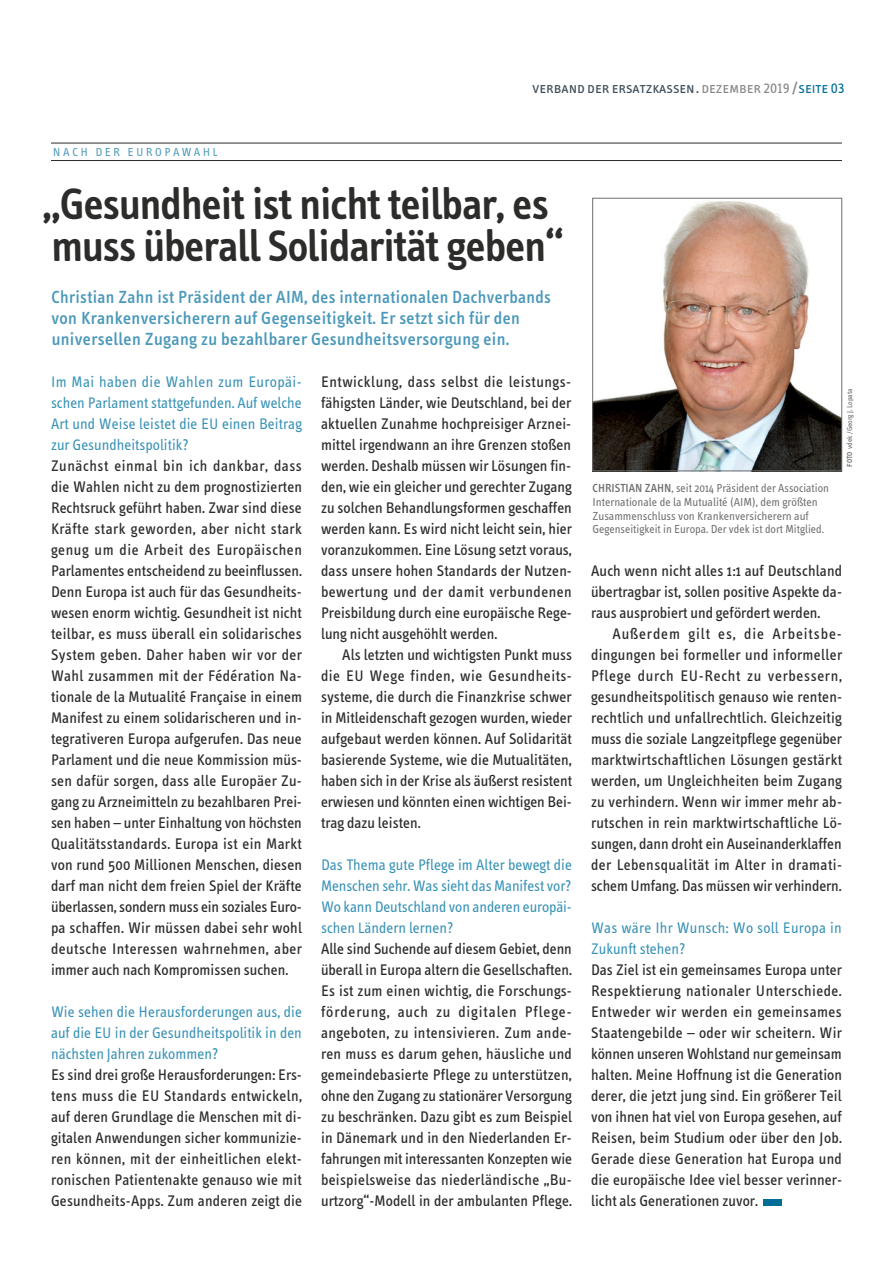
<style>
.page{position:relative;width:893px;height:1263px;background:#fff}
.page>*{position:absolute;margin:0;border:0;box-sizing:border-box;transform-origin:0 0}
._1_Artikel_X_Head_Artikel_UA{font:600 45px/42px "Info Text";letter-spacing:-.015em;color:#2c2c2b}
._1_Artikel_X_--_Intro_UA{font:500 18px/21px "Info Text";letter-spacing:.02em;color:#4a98ba}
._1_Artikel_Interview_Antwort_UA{font:15.75px/21px "Info Text";color:#2c2c2b;text-align:justify}
._1_Artikel_Copy_Artikel_Einzug_UA{font:15.75px/21px "Info Text";letter-spacing:-.005em;color:#2c2c2b;text-align:justify}
._1_Artikel_Interview_Frage_UA{font:15.75px/21px "Info Text";color:#3691b5;text-align:justify}
.t1{font:15.75px "Info Text Normal Caps";color:#3c4b58}
.t2{font:12px/13.8px "Info Text";color:#6f6f6e}
._1_Artikel_X_Head_Artikel_UA-2{font:12px "Info OT Text";color:#4a98ba}
.t3{font:7.5px "Info Text";color:#6f6f6e}
.s1{color:#878786}
.s2{font-family:"Info Text Semi Bold Caps";color:#878786}
.s3{color:#006d97}
.s4{font-weight:500}
.s5{font-weight:600}
</style>
<div class="page">
<hr style="left:51px;top:143px;width:791px;height:1px;background:#2c2c2b">
<hr style="left:51px;top:160px;width:791px;height:1px;background:#2c2c2b">
<div style="left:764px;top:1199px;width:18px;height:7px;background:#006d97"></div>
<img style="left:594px;top:201px;width:246px;height:268px">
<div style="left:592px;top:198px;width:250px;height:273px;border:1px solid #6f6f6e"></div>
<h2 class="_1_Artikel_X_Head_Artikel_UA-2" style="left:53px;top:145px;width:166px">NACH DER EUROPAWAHL</h2>
<p class="t1" style="left:532px;top:79px;width:314px">verband der ersatzkassen. <span class="s1">dezember 2019</span> <span class="s2">/</span><span class="s3">seite 03</span></p>
<h2 class="_1_Artikel_X_Head_Artikel_UA" style="left:43px;top:183px;width:523px">„Gesundheit ist nicht teilbar, es muss überall Solidarität geben“</h2>
<p class="_1_Artikel_X_--_Intro_UA" style="left:51px;top:287px;width:501px">Christian Zahn ist Präsident der AIM, des internationalen Dachverbands von Krankenversicherern auf Gegenseitigkeit. Er setzt sich für den universellen Zugang zu bezahlbarer Gesundheitsversorgung ein.</p>
<p class="_1_Artikel_Interview_Frage_UA" style="left:51px;top:371px;width:252px">Im Mai haben die Wahlen zum Europäi&shy;schen Parlament stattgefunden. Auf welche Art und Weise leistet die EU einen Beitrag zur Gesundheitspolitik?</p>
<p class="_1_Artikel_Interview_Antwort_UA" style="left:51px;top:455px;width:253px">Zunächst einmal bin ich dankbar, dass die Wahlen nicht zu dem prognostizierten Rechtsruck geführt haben. Zwar sind diese Kräfte stark geworden, aber nicht stark genug um die Arbeit des Europäischen Parlamentes entscheidend zu beeinflussen.<br>Denn Europa ist auch für das Gesundheits&shy;wesen enorm wichtig. Gesundheit ist nicht teilbar, es muss überall ein solidarisches System geben. Daher haben wir vor der Wahl zusammen mit der Fédération Na&shy;tionale de la Mutualité Française in einem Manifest zu einem solidarischeren und in&shy;tegrativeren Europa aufgerufen. Das neue Parlament und die neue Kommission müs&shy;sen dafür sorgen, dass alle Europäer Zu&shy;gang zu Arzneimitteln zu bezahlbaren Prei&shy;sen haben – unter Einhaltung von höchsten Qualitätsstandards. Europa ist ein Markt von rund 500 Millionen Menschen, diesen darf man nicht dem freien Spiel der Kräfte überlassen, sondern muss ein soziales Euro&shy;pa schaffen. Wir müssen dabei sehr wohl deutsche Interessen wahrnehmen, aber immer auch nach Kompromissen suchen.</p>
<p class="_1_Artikel_Interview_Frage_UA" style="left:51px;top:1001px;width:252px">Wie sehen die Herausforderungen aus, die auf die EU in der Gesundheitspolitik in den nächsten Jahren zukommen?</p>
<p class="_1_Artikel_Interview_Antwort_UA" style="left:51px;top:1064px;width:253px">Es sind drei große Herausforderungen: Ers&shy;tens muss die EU Standards entwickeln, auf deren Grundlage die Menschen mit di&shy;gitalen Anwendungen sicher kommunizie&shy;ren können, mit der einheitlichen elekt&shy;ronischen Patientenakte genauso wie mit Gesundheits-Apps. Zum anderen zeigt die</p>
<p class="_1_Artikel_Interview_Antwort_UA" style="left:321px;top:371px;width:252px">Entwicklung, dass selbst die leistungs&shy;fähigsten Länder, wie Deutschland, bei der aktuellen Zunahme hochpreisiger Arznei&shy;mittel irgendwann an ihre Grenzen stoßen werden. Deshalb müssen wir Lösungen fin&shy;den, wie ein gleicher und gerechter Zugang zu solchen Behandlungsformen geschaffen werden kann. Es wird nicht leicht sein, hier voranzukommen. Eine Lösung setzt voraus, dass unsere hohen Standards der Nutzen&shy;bewertung und der damit verbundenen Preisbildung durch eine europäische Rege&shy;lung nicht ausgehöhlt werden.</p>
<p class="_1_Artikel_Copy_Artikel_Einzug_UA" style="left:321px;top:644px;width:253px;text-indent:21px">Als letzten und wichtigsten Punkt muss die EU Wege finden, wie Gesundheits&shy;systeme, die durch die Finanzkrise schwer in Mitleidenschaft gezogen wurden, wieder aufgebaut werden können. Auf Solidarität basierende Systeme, wie die Mutualitäten, haben sich in der Krise als äußerst resistent erwiesen und könnten einen wichtigen Bei&shy;trag dazu leisten.</p>
<p class="_1_Artikel_Interview_Frage_UA" style="left:321px;top:854px;width:252px">Das Thema gute Pflege im Alter bewegt die Menschen sehr. Was sieht das Manifest vor?<br>Wo kann Deutschland von anderen europäi&shy;schen Ländern lernen?</p>
<p class="_1_Artikel_Interview_Antwort_UA" style="left:321px;top:938px;width:253px">Alle sind Suchende auf diesem Gebiet, denn überall in Europa altern die Gesellschaften.<br>Es ist zum einen wichtig, die Forschungs&shy;förderung, auch zu digitalen Pflege&shy;angeboten, zu intensivieren. Zum ande&shy;ren muss es darum gehen, häusliche und gemeindebasierte Pflege zu unterstützen, ohne den Zugang zu stationärer Versorgung zu beschränken. Dazu gibt es zum Beispiel in Dänemark und in den Niederlanden Er&shy;fahrungen mit interessanten Konzepten wie beispielsweise das niederländische „Bu&shy;urtzorg“-Modell in der ambulanten Pflege.</p>
<p class="t2" style="left:592px;top:481px;width:238px"><span class="s4">CHRISTIAN ZAHN</span>, seit 2014 Präsident der Association Internationale de la Mutualité (AIM), dem größten Zusammenschluss von Krankenversicherern auf Gegenseitigkeit in Europa. Der vdek ist dort Mitglied.</p>
<p class="t3" style="left:845px;top:467px;width:80px;rotate:-90deg"><span class="s5">FOTO</span> vdek /Georg J. Lopata</p>
<p class="_1_Artikel_Interview_Antwort_UA" style="left:591px;top:560px;width:253px">Auch wenn nicht alles 1:1 auf Deutschland übertragbar ist, sollen positive Aspekte da&shy;raus ausprobiert und gefördert werden.</p>
<p class="_1_Artikel_Copy_Artikel_Einzug_UA" style="left:591px;top:623px;width:253px;text-indent:21px">Außerdem gilt es, die Arbeitsbe&shy;dingungen bei formeller und informeller Pflege durch EU-Recht zu verbessern, gesundheitspolitisch genauso wie renten&shy;rechtlich und unfallrechtlich. Gleichzeitig muss die soziale Langzeitpflege gegenüber marktwirtschaftlichen Lösungen gestärkt werden, um Ungleichheiten beim Zugang zu verhindern. Wenn wir immer mehr ab&shy;rutschen in rein marktwirtschaftliche Lö&shy;sungen, dann droht ein Auseinanderklaffen der Lebensqualität im Alter in dramati&shy;schem Umfang. Das müssen wir verhindern.</p>
<p class="_1_Artikel_Interview_Frage_UA" style="left:591px;top:917px;width:252px">Was wäre Ihr Wunsch: Wo soll Europa in<br>Zukunft stehen?</p>
<p class="_1_Artikel_Interview_Antwort_UA" style="left:591px;top:959px;width:253px">Das Ziel ist ein gemeinsames Europa unter Respektierung nationaler Unterschiede.<br>Entweder wir werden ein gemeinsames Staatengebilde – oder wir scheitern. Wir können unseren Wohlstand nur gemeinsam halten. Meine Hoffnung ist die Generation derer, die jetzt jung sind. Ein größerer Teil von ihnen hat viel von Europa gesehen, auf Reisen, beim Studium oder über den Job.<br>Gerade diese Generation hat Europa und die europäische Idee viel besser verinner&shy;licht als Generationen zuvor.</p>
</div>
